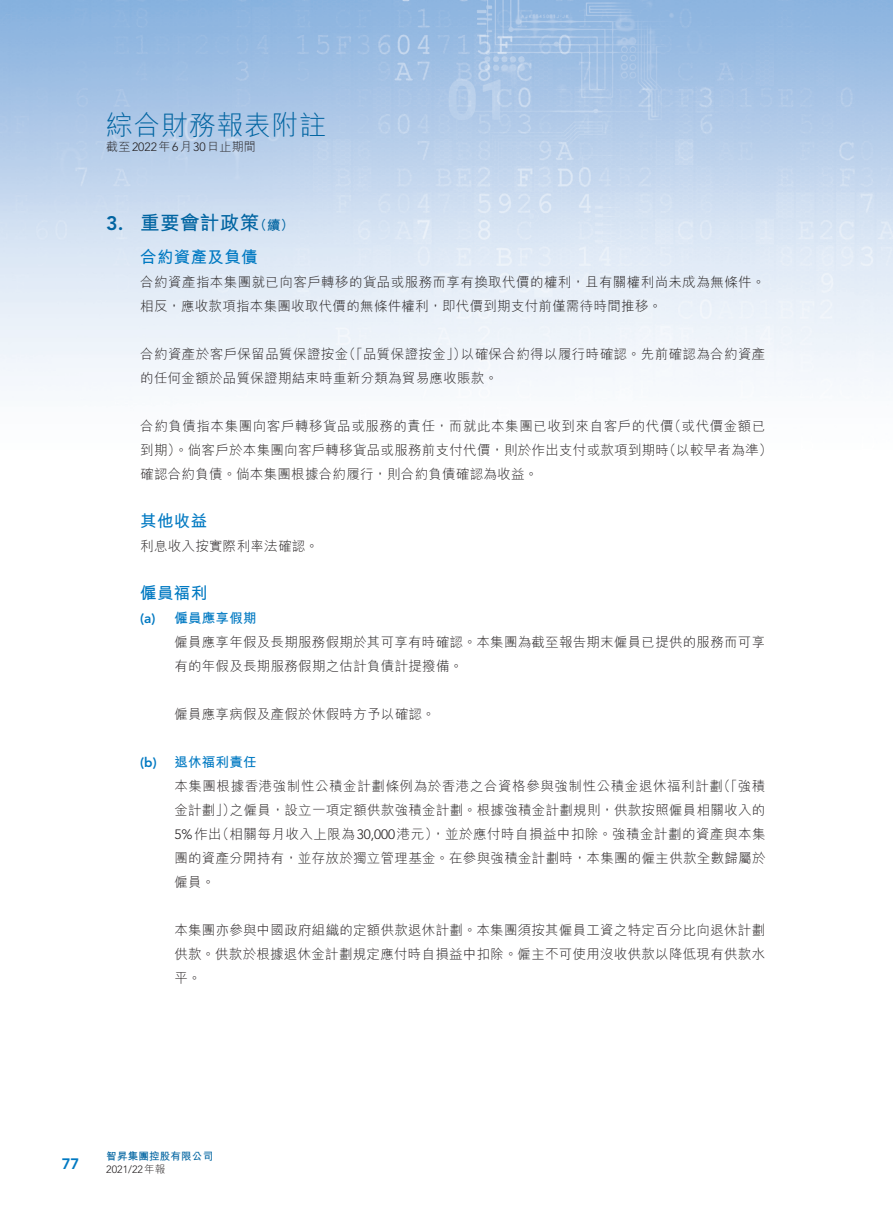
<style>
.page{position:relative;width:893px;height:1212px;background:#fff}
.page>*{position:absolute;margin:0;border:0;box-sizing:border-box;transform-origin:0 0}
.t1{font:300 27px "M Hei HK";letter-spacing:.02em;color:#0064a1}
._01_H1{font:700 19.5px "M Hei HK";letter-spacing:.02em;color:#0064a1}
._01_H1-2{font:800 19.5px "Avenir LT Std";color:#0064a1}
._02_H2{font:700 16.5px "M Hei HK";letter-spacing:.02em;color:#0079c2}
.t2{font:800 15px "Avenir LT Std";color:#0079c2}
._00_txt{font:300 13.5px/24px "M Hei HK";letter-spacing:.02em;color:#231f20}
._00_txt-2{font:300 13.5px/24px "M Hei HK";letter-spacing:.045em;color:#231f20}
._00_txt-3{font:300 13.5px/24px "M Hei HK";letter-spacing:.04em;color:#231f20}
._03_H3{font:700 13.5px "M Hei HK";letter-spacing:.02em;color:#0079c2}
._03_H3-2{font:800 13.5px "Avenir LT Std";color:#0079c2}
._01_H1-3{font:700 13.5px "M Hei HK";color:#0064a1}
.t3{font:300 12px "M Hei HK";letter-spacing:.02em;color:#231f20}
.t4{font:700 10.5px "M Hei HK";letter-spacing:.02em;color:#0064a1}
.t5{font:300 10.5px "Avenir LT Std";color:#231f20}
.s1{font-family:"Avenir LT Std"}
.s2{font-family:"M Hei HK"}
</style>
<div class="page">
<img style="left:0;top:0;width:893px;height:390px">
<h1 class="t1" style="left:106px;top:111px;width:221px">綜合財務報表附註</h1>
<p class="t3" style="left:106px;top:140px;width:151px">截至<span class="s1">2022</span>年<span class="s1">6</span>月<span class="s1">30</span>日止期間</p>
<p class="_01_H1-2" style="left:106px;top:212px;width:19px">3.</p>
<p class="_01_H1" style="left:140px;top:209px;width:120px">重要會計政策</p>
<p class="_01_H1-3" style="left:254px;top:215px;width:42px">（續(</p>
<p class="_02_H2" style="left:140px;top:244px;width:119px">合約資產及負債</p>
<p class="_00_txt" style="left:140px;top:269px;width:626px">合約資產指本集團就已向客戶轉移的貨品或服務而享有換取代價的權利，且有關權利尚未成為無條件。相反，應收款項指本集團收取代價的無條件權利，即代價到期支付前僅需待時間推移。</p>
<p class="_00_txt" style="left:461px;top:341px;width:306px">以確保合約得以履行時確認。先前確認為合約資產</p>
<p class="_00_txt" style="left:343px;top:341px;width:125px">（「品質保證按金」）</p>
<p class="_00_txt" style="left:140px;top:341px;width:359px">合約資產於客戶保留品質保證按金<br>的任何金額於品質保證期結束時重新分類為貿易應收賬款。</p>
<p class="_00_txt" style="left:668px;top:413px;width:99px">（或代價金額已</p>
<p class="_00_txt-3" style="left:663px;top:413px;width:111px;text-indent:-522px">合約負債指本集團向客戶轉移貨品或服務的責任，而就此本集團已收到來自客戶的代價<br>（以較早者為準(</p>
<p class="_00_txt" style="left:140px;top:437px;width:530px">到期）。倘客戶於本集團向客戶轉移貨品或服務前支付代價，則於作出支付或款項到期時確認合約負債。倘本集團根據合約履行，則合約負債確認為收益。</p>
<p class="_02_H2" style="left:140px;top:508px;width:68px">其他收益</p>
<p class="_00_txt" style="left:140px;top:533px;width:180px">利息收入按實際利率法確認。</p>
<p class="_02_H2" style="left:140px;top:580px;width:68px">僱員福利</p>
<p class="_03_H3" style="left:174px;top:608px;width:84px">僱員應享假期</p>
<p class="_03_H3-2" style="left:140px;top:610px;width:17px">)a(</p>
<p class="_03_H3-2" style="left:140px;top:754px;width:18px">b( )</p>
<p class="_00_txt" style="left:174px;top:629px;width:592px">僱員應享年假及長期服務假期於其可享有時確認。本集團為截至報告期末僱員已提供的服務而可享有的年假及長期服務假期之估計負債計提撥備。</p>
<p class="_00_txt" style="left:174px;top:701px;width:263px">僱員應享病假及產假於休假時方予以確認。</p>
<p class="_03_H3" style="left:174px;top:752px;width:84px">退休福利責任</p>
<p class="_00_txt-2" style="left:230px;top:773px;width:537px;text-indent:-56px">本集團根據香港強制性公積金計劃條例為於香港之合資格參與強制性公積金退休福利計劃<br>之僱員，設立一項定額供款強積金計劃。根據強積金計劃規則，供款按照僱員相關收入的</p>
<p class="_00_txt" style="left:717px;top:773px;width:50px">（「強積</p>
<p class="_00_txt" style="left:216px;top:797px;width:551px;text-indent:-42px">金計劃」）<br>（相關每月收入上限為<span class="s1">30,000</span>港元，）並於應付時自損益中扣除。強積金計劃的資產與本集</p>
<p class="_00_txt" style="left:174px;top:821px;width:593px"><span class="s1">5%</span>作出<br>團的資產分開持有，並存放於獨立管理基金。在參與強積金計劃時，本集團的僱主供款全數歸屬於僱員。</p>
<p class="_00_txt" style="left:174px;top:917px;width:592px;text-align:justify">本集團亦參與中國政府組織的定額供款退休計劃。本集團須按其僱員工資之特定百分比向退休計劃供款。供款於根據退休金計劃規定應付時自損益中扣除。僱主不可使用沒收供款以降低現有供款水平。</p>
<p class="t2" style="left:62px;top:1154px;width:19px">77</p>
<p class="t4" style="left:106px;top:1148px;width:108px">智昇集團控股有限公司</p>
<p class="t5" style="left:106px;top:1163px;width:61px">2021/22 <span class="s2">年報</span></p>
</div>
